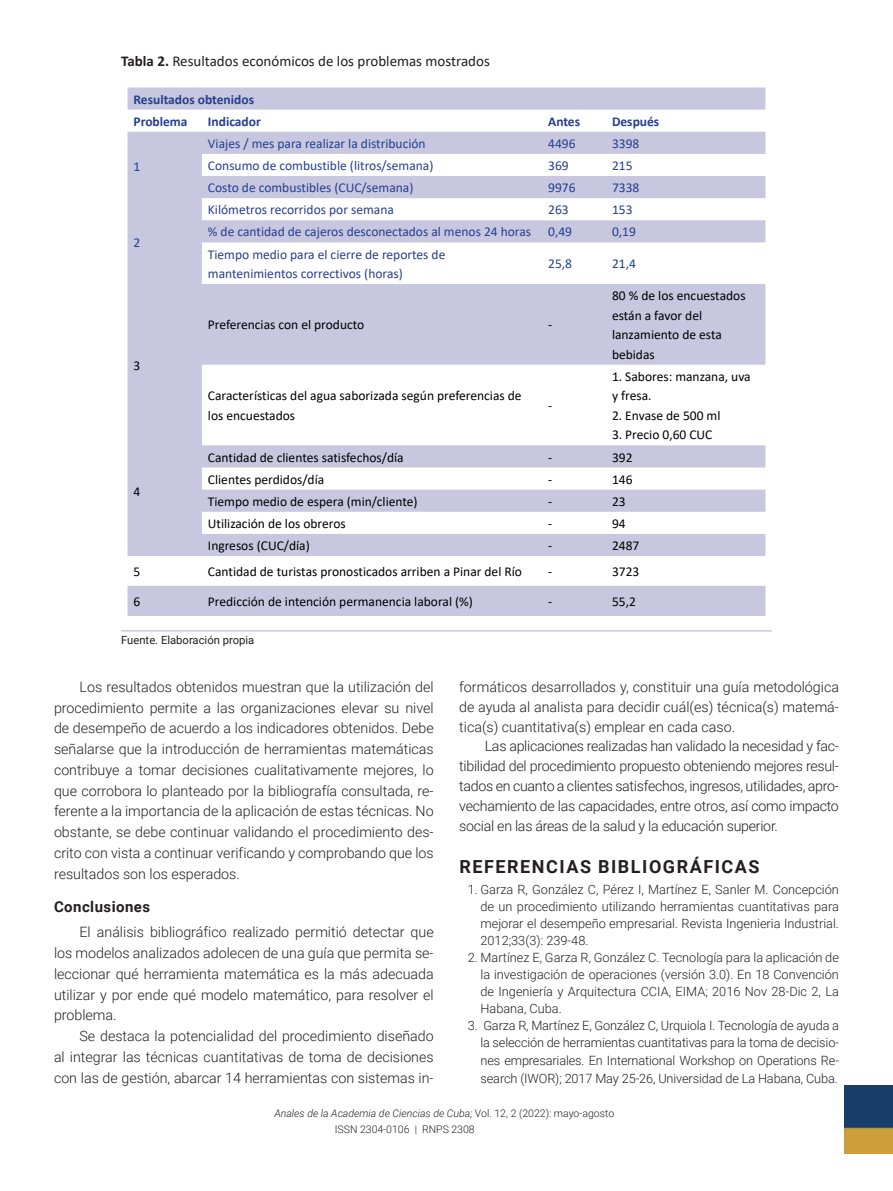
<style>
.page{position:relative;width:893px;height:1191px;background:#fff}
.page>*{position:absolute;margin:0;border:0;box-sizing:border-box;transform-origin:0 0}
.Val_2{font:700 18px "Roboto";letter-spacing:.085em;color:#231f20}
.Tabla_Título{font:15px "Calibri";color:#231f20}
.Val_3{font:700 15px "Roboto";letter-spacing:.03em;color:#231f20}
.Texto_Normal{font:300 14.25px/20.7px "Roboto";color:#231f20;text-align:justify}
.Tabla_Cuerpo{font:13.5px/19.5px "Calibri";color:#000}
.Tabla_Cuerpo-2{font:13.5px/19.5px "Calibri";color:#253f8e}
.Tabla_Cabezal{font:700 13.5px "Calibri";color:#253f8e}
.t1{font:300 12.75px/17px "Roboto";color:#231f20;text-align:justify}
.Tabla_Nota{font:11.25px "Roboto";color:#231f20}
.t2{font:300 10.5px/15.8px "Roboto";color:#231f20}
.s1{font-weight:700}
.s2{font-style:italic}
</style>
<div class="page">
<img style="left:844px;top:1085px;width:49px;height:68px">
<hr style="left:121px;top:630px;width:651px;height:1px;background:#c7c7e0">
<svg style="left:128px;top:87px;width:637px;height:529px;fill:#c7c7e0"></svg>
<p class="Tabla_Título" style="left:121px;top:50px;width:370px"><span class="s1">Tabla 2.</span> Resultados económicos de los problemas mostrados</p>
<p class="Tabla_Cabezal" style="left:134px;top:90px;width:122px">Resultados obtenidos</p>
<p class="Tabla_Cabezal" style="left:134px;top:112px;width:56px">Problema</p>
<p class="Tabla_Cabezal" style="left:208px;top:112px;width:54px">Indicador</p>
<p class="Tabla_Cabezal" style="left:548px;top:112px;width:33px">Antes</p>
<p class="Tabla_Cabezal" style="left:612px;top:112px;width:49px">Después</p>
<p class="Tabla_Cuerpo-2" style="left:134px;top:158px;width:8px">1</p>
<p class="Tabla_Cuerpo-2" style="left:208px;top:134px;width:219px">Viajes / mes para realizar la distribución</p>
<p class="Tabla_Cuerpo-2" style="left:548px;top:134px;width:29px">4496</p>
<p class="Tabla_Cuerpo-2" style="left:612px;top:134px;width:29px">3398</p>
<p class="Tabla_Cuerpo-2" style="left:208px;top:156px;width:227px">Consumo de combustible (litros/semana)</p>
<p class="Tabla_Cuerpo-2" style="left:548px;top:156px;width:22px">369</p>
<p class="Tabla_Cuerpo-2" style="left:612px;top:156px;width:22px">215</p>
<p class="Tabla_Cuerpo-2" style="left:208px;top:178px;width:207px">Costo de combustibles (CUC/semana)</p>
<p class="Tabla_Cuerpo-2" style="left:548px;top:178px;width:29px">9976</p>
<p class="Tabla_Cuerpo-2" style="left:612px;top:178px;width:29px">7338</p>
<p class="Tabla_Cuerpo-2" style="left:208px;top:201px;width:187px">Kilómetros recorridos por semana</p>
<p class="Tabla_Cuerpo-2" style="left:548px;top:201px;width:22px">263</p>
<p class="Tabla_Cuerpo-2" style="left:612px;top:201px;width:22px">153</p>
<p class="Tabla_Cuerpo-2" style="left:134px;top:234px;width:8px">2</p>
<p class="Tabla_Cuerpo" style="left:134px;top:356px;width:8px">3</p>
<p class="Tabla_Cuerpo" style="left:134px;top:482px;width:8px">4</p>
<p class="Tabla_Cuerpo-2" style="left:208px;top:223px;width:325px">% de cantidad de cajeros desconectados al menos 24 horas</p>
<p class="Tabla_Cuerpo-2" style="left:548px;top:223px;width:25px">0,49</p>
<p class="Tabla_Cuerpo-2" style="left:612px;top:223px;width:25px">0,19</p>
<p class="Tabla_Cuerpo-2" style="left:208px;top:245px;width:239px">Tiempo medio para el cierre de reportes de mantenimientos correctivos (horas)</p>
<p class="Tabla_Cuerpo-2" style="left:548px;top:255px;width:25px">25,8</p>
<p class="Tabla_Cuerpo-2" style="left:612px;top:255px;width:25px">21,4</p>
<p class="Tabla_Cuerpo" style="left:208px;top:316px;width:158px">Preferencias con el producto</p>
<p class="Tabla_Cuerpo" style="left:548px;top:316px;width:6px">-</p>
<p class="Tabla_Cuerpo" style="left:208px;top:387px;width:315px">Características del agua saborizada según preferencias de los encuestados</p>
<p class="Tabla_Cuerpo" style="left:548px;top:396px;width:6px">-</p>
<p class="Tabla_Cuerpo" style="left:612px;top:286px;width:135px">80 % de los encuestados están a favor del lanzamiento de esta bebidas</p>
<p class="Tabla_Cuerpo" style="left:612px;top:367px;width:140px">1. Sabores: manzana, uva y fresa.</p>
<p class="Tabla_Cuerpo" style="left:612px;top:406px;width:110px">2. Envase de 500 ml</p>
<p class="Tabla_Cuerpo" style="left:612px;top:426px;width:102px">3. Precio 0,60 CUC</p>
<p class="Tabla_Cuerpo" style="left:208px;top:448px;width:197px">Cantidad de clientes satisfechos/día</p>
<p class="Tabla_Cuerpo" style="left:548px;top:448px;width:6px">-</p>
<p class="Tabla_Cuerpo" style="left:612px;top:448px;width:22px">392</p>
<p class="Tabla_Cuerpo" style="left:208px;top:470px;width:118px">Clientes perdidos/día</p>
<p class="Tabla_Cuerpo" style="left:548px;top:470px;width:6px">-</p>
<p class="Tabla_Cuerpo" style="left:612px;top:470px;width:22px">146</p>
<p class="Tabla_Cuerpo" style="left:208px;top:492px;width:211px">Tiempo medio de espera (min/cliente)</p>
<p class="Tabla_Cuerpo" style="left:548px;top:492px;width:6px">-</p>
<p class="Tabla_Cuerpo" style="left:612px;top:492px;width:15px">23</p>
<p class="Tabla_Cuerpo" style="left:208px;top:514px;width:139px">Utilización de los obreros</p>
<p class="Tabla_Cuerpo" style="left:548px;top:514px;width:6px">-</p>
<p class="Tabla_Cuerpo" style="left:612px;top:514px;width:15px">94</p>
<p class="Tabla_Cuerpo" style="left:208px;top:536px;width:103px">Ingresos (CUC/día)</p>
<p class="Tabla_Cuerpo" style="left:548px;top:536px;width:6px">-</p>
<p class="Tabla_Cuerpo" style="left:612px;top:536px;width:29px">2487</p>
<p class="Tabla_Cuerpo" style="left:134px;top:562px;width:8px">5</p>
<p class="Tabla_Cuerpo" style="left:208px;top:562px;width:316px">Cantidad de turistas pronosticados arriben a Pinar del Río</p>
<p class="Tabla_Cuerpo" style="left:548px;top:562px;width:6px">-</p>
<p class="Tabla_Cuerpo" style="left:612px;top:562px;width:29px">3723</p>
<p class="Tabla_Cuerpo" style="left:134px;top:592px;width:8px">6</p>
<p class="Tabla_Cuerpo" style="left:208px;top:592px;width:267px">Predicción de intención permanencia laboral (%)</p>
<p class="Tabla_Cuerpo" style="left:548px;top:592px;width:6px">-</p>
<p class="Tabla_Cuerpo" style="left:612px;top:592px;width:25px">55,2</p>
<p class="Tabla_Nota" style="left:121px;top:632px;width:135px">Fuente. Elaboración propia</p>
<p class="Texto_Normal" style="left:54px;top:676px;width:381px;text-indent:26px">Los resultados obtenidos muestran que la utilización del procedimiento permite a las organizaciones elevar su nivel de desempeño de acuerdo a los indicadores obtenidos. Debe señalarse que la introducción de herramientas matemáticas contribuye a tomar decisiones cualitativamente mejores, lo que corrobora lo planteado por la bibliografía consultada, re&shy;ferente a la importancia de la aplicación de estas técnicas. No obstante, se debe continuar validando el procedimiento des&shy;crito con vista a continuar verificando y comprobando que los resultados son los esperados.</p>
<p class="Val_3" style="left:54px;top:896px;width:98px">Conclusiones</p>
<p class="Texto_Normal" style="left:54px;top:921px;width:381px;text-indent:26px">El análisis bibliográfico realizado permitió detectar que los modelos analizados adolecen de una guía que permita se&shy;leccionar qué herramienta matemática es la más adecuada utilizar y por ende qué modelo matemático, para resolver el problema.</p>
<p class="Texto_Normal" style="left:54px;top:1025px;width:381px;text-indent:26px">Se destaca la potencialidad del procedimiento diseñado al integrar las técnicas cuantitativas de toma de decisiones con las de gestión, abarcar 14 herramientas con sistemas in-</p>
<p class="Texto_Normal" style="left:459px;top:676px;width:381px;line-height:19.8px">formáticos desarrollados y, constituir una guía metodológica de ayuda al analista para decidir cuál(es) técnica(s) matemá&shy;tica(s) cuantitativa(s) emplear en cada caso.</p>
<p class="Texto_Normal" style="left:459px;top:736px;width:381px;line-height:19.8px;text-indent:26px">Las aplicaciones realizadas han validado la necesidad y fac&shy;tibilidad del procedimiento propuesto obteniendo mejores resul&shy;tados en cuanto a clientes satisfechos, ingresos, utilidades, apro&shy;vechamiento de las capacidades, entre otros, así como impacto social en las áreas de la salud y la educación superior.</p>
<p class="Val_2" style="left:460px;top:854px;width:302px">REFERENCIAS BIBLIOGRÁFICAS</p>
<p class="t1" style="left:480px;top:880px;width:360px;text-indent:-13px">1. Garza R, González C, Pérez I, Martínez E, Sanler M. Concepción de un procedimiento utilizando herramientas cuantitativas para mejorar el desempeño empresarial. Revista Ingenieria Industrial.<br>2012;33(3): 239-48.</p>
<p class="t1" style="left:480px;top:948px;width:360px;text-indent:-13px">2. Martínez E, Garza R, González C. Tecnología para la aplicación de la investigación de operaciones (versión 3.0). En 18 Convención de Ingeniería y Arquitectura CCIA, EIMA; 2016 Nov 28-Dic 2, La Habana, Cuba.</p>
<p class="t1" style="left:480px;top:1016px;width:360px;line-height:17.7px;text-indent:-13px">3. Garza R, Martínez E, González C, Urquiola I. Tecnología de ayuda a la selección de herramientas cuantitativas para la toma de decisio&shy;nes empresariales. En International Workshop on Operations Re&shy;search (IWOR); 2017 May 25-26, Universidad de La Habana, Cuba.</p>
<p class="t2" style="left:335px;top:1104px;width:281px;text-indent:-60px"><span class="s2">Anales de la Academia de Ciencias de Cuba;</span> Vol. 12, 2 (2022): mayo-agosto<br>ISSN 2304-0106 | RNPS 2308</p>
</div>
